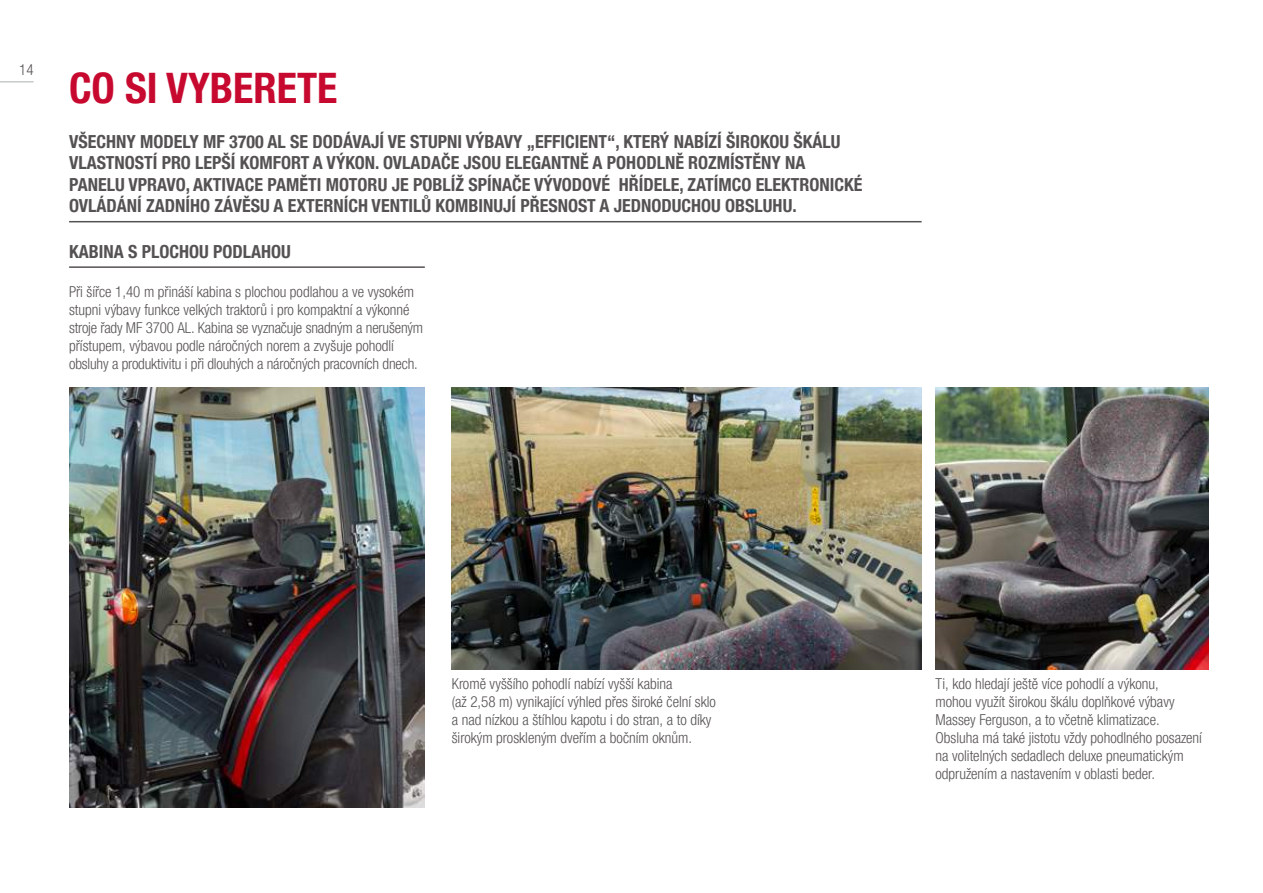
<style>
.page{position:relative;width:1263px;height:893px;background:#fff}
.page>*{position:absolute;margin:0;border:0;box-sizing:border-box;transform-origin:0 0}
.t1{font:700 condensed 42px "Helvetica Neue LTW1 G";color:#c7092f}
.t2{font:700 condensed 18px/21.6px "Helvetica Neue LTW1 G";color:#555253}
.t3{font:300 condensed 15px/18px "Helvetica Neue LTW1 G";color:#555253}
</style>
<div class="page">
<hr style="left:69px;top:266px;width:356px;height:2px;background:#555253">
<img style="left:935px;top:387px;width:274px;height:282px">
<img style="left:69px;top:387px;width:356px;height:420px">
<img style="left:452px;top:387px;width:470px;height:282px">
<hr style="left:69px;top:221px;width:853px;height:1px;background:#555253">
<hr style="left:0;top:81px;width:34px;height:1px;background:#adaeaf">
<p class="t3" style="left:19px;top:61px;width:16px">14</p>
<h1 class="t1" style="left:69px;top:63px;width:270px">CO SI VYBERETE</h1>
<p class="t2" style="left:69px;top:131px;width:795px">VŠECHNY MODELY MF 3700 AL SE DODÁVAJÍ VE STUPNI VÝBAVY „EFFICIENT“, KTERÝ NABÍZÍ ŠIROKOU ŠKÁLU VLASTNOSTÍ PRO LEPŠÍ KOMFORT A VÝKON. OVLADAČE JSOU ELEGANTNĚ A POHODLNĚ ROZMÍSTĚNY NA PANELU VPRAVO, AKTIVACE PAMĚTI MOTORU JE POBLÍŽ SPÍNAČE VÝVODOVÉ HŘÍDELE, ZATÍMCO ELEKTRONICKÉ OVLÁDÁNÍ ZADNÍHO ZÁVĚSU A EXTERNÍCH VENTILŮ KOMBINUJÍ PŘESNOST A JEDNODUCHOU OBSLUHU.</p>
<p class="t2" style="left:69px;top:241px;width:223px">KABINA S PLOCHOU PODLAHOU</p>
<p class="t3" style="left:69px;top:283px;width:356px">Při šířce 1,40 m přináší kabina s plochou podlahou a ve vysokém stupni výbavy funkce velkých traktorů i pro kompaktní a výkonné stroje řady MF 3700 AL. Kabina se vyznačuje snadným a nerušeným přístupem, výbavou podle náročných norem a zvyšuje pohodlí obsluhy a produktivitu i při dlouhých a náročných pracovních dnech.</p>
<p class="t3" style="left:452px;top:675px;width:266px">Kromě vyššího pohodlí nabízí vyšší kabina<br>(až 2,58 m) vynikající výhled přes široké čelní sklo a nad nízkou a štíhlou kapotu i do stran, a to díky širokým proskleným dveřím a bočním oknům.</p>
<p class="t3" style="left:935px;top:675px;width:268px">Ti, kdo hledají ještě více pohodlí a výkonu,<br>mohou využít širokou škálu doplňkové výbavy Massey Ferguson, a to včetně klimatizace.<br>Obsluha má také jistotu vždy pohodlného posazení na volitelných sedadlech deluxe pneumatickým odpružením a nastavením v oblasti beder.</p>
</div>
